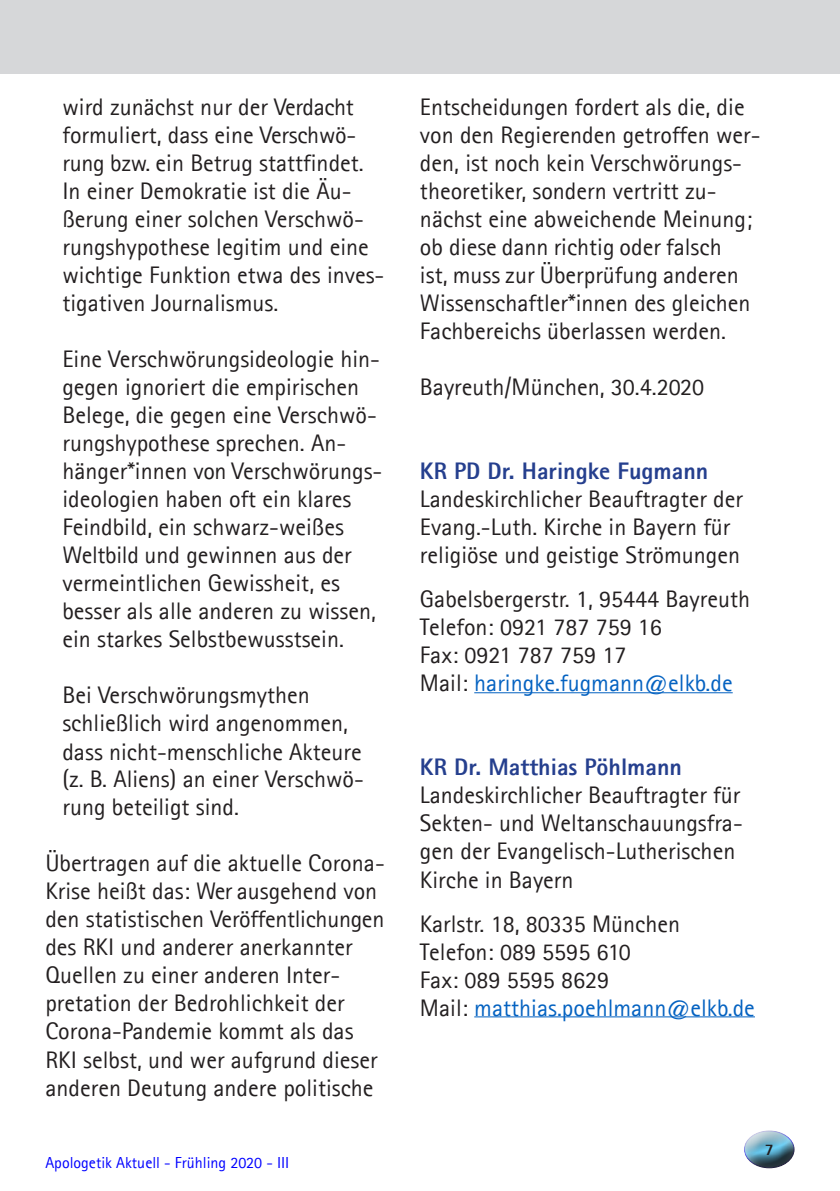
<style>
.page{position:relative;width:840px;height:1191px;background:#fff}
.page>*{position:absolute;margin:0;border:0;box-sizing:border-box;transform-origin:0 0}
.Body_Text{font:24px/28px "Agfa Rotis Sans Serif";color:#231f20}
.t1{font:24px "Agfa Rotis Sans Serif";color:#0462c1}
.Heading_1{font:800 24px "Agfa Rotis Sans Serif";color:#253f8e}
.t2{font:16px "Agfa Rotis Sans Serif";color:#00f}
.t3{font:800 16px "Agfa Rotis Sans Serif";color:#231f20}
.s1{color:#231f20}
</style>
<div class="page">
<div style="left:729px;top:1126px;width:65px;height:40px;background:#fff;opacity:.75"></div>
<div style="left:734px;top:1136px;width:60px;height:32px;background:#231f20;opacity:.75"></div>
<div style="left:0;top:0;width:839px;height:74px;background:#d6d7d9"></div>
<hr style="left:474px;top:692px;width:258px;height:1px;background:#0462c1">
<hr style="left:474px;top:1016px;width:280px;height:1px;background:#0462c1">
<p class="Body_Text" style="left:62px;top:93px;width:323px">wird zunächst nur der Verdacht formuliert, dass eine Verschwö&shy;rung bzw. ein Betrug stattfindet.<br>In einer Demokratie ist die Äu&shy;ßerung einer solchen Verschwö&shy;rungshypothese legitim und eine wichtige Funktion etwa des inves&shy;tigativen Journalismus.</p>
<p class="Body_Text" style="left:62px;top:345px;width:321px">Eine Verschwörungsideologie hin&shy;gegen ignoriert die empirischen<br>Belege, die gegen eine Verschwö&shy;rungshypothese sprechen. An&shy;hänger*innen von Verschwörungs&shy;ideologien haben oft ein klares<br>Feindbild, ein schwarz-weißes<br>Weltbild und gewinnen aus der vermeintlichen Gewissheit, es besser als alle anderen zu wissen, ein starkes Selbstbewusstsein.</p>
<p class="Body_Text" style="left:62px;top:681px;width:303px">Bei Verschwörungsmythen schließlich wird angenommen, dass nicht-menschliche Akteure (z. B. Aliens) an einer Verschwö&shy;rung beteiligt sind.</p>
<p class="Body_Text" style="left:45px;top:849px;width:340px">Übertragen auf die aktuelle Corona-Krise heißt das: Wer ausgehend von den statistischen Veröffentlichungen des RKI und anderer anerkannter Quellen zu einer anderen Inter&shy;pretation der Bedrohlichkeit der Corona-Pandemie kommt als das RKI selbst, und wer aufgrund dieser anderen Deutung andere politische</p>
<p class="t2" style="left:45px;top:1153px;width:245px">Apologetik Aktuell - Frühling 2020 - III</p>
<p class="Body_Text" style="left:420px;top:93px;width:342px">Entscheidungen fordert als die, die von den Regierenden getroffen wer&shy;den, ist noch kein Verschwörungs&shy;theoretiker, sondern vertritt zu&shy;nächst eine abweichende Meinung; ob diese dann richtig oder falsch<br>ist, muss zur Überprüfung anderen Wissenschaftler*innen des gleichen Fachbereichs überlassen werden.</p>
<p class="Body_Text" style="left:420px;top:373px;width:285px">Bayreuth/München, 30.4.2020</p>
<p class="Heading_1" style="left:420px;top:456px;width:289px">KR PD Dr. Haringke Fugmann</p>
<p class="Body_Text" style="left:420px;top:485px;width:324px">Landeskirchlicher Beauftragter der<br>Evang.-Luth. Kirche in Bayern für religiöse und geistige Strömungen</p>
<p class="Body_Text" style="left:420px;top:585px;width:331px">Gabelsbergerstr. 1, 95444 Bayreuth</p>
<p class="Body_Text" style="left:420px;top:613px;width:243px">Telefon: 0921 787 759 16</p>
<p class="Body_Text" style="left:420px;top:641px;width:208px">Fax: 0921 787 759 17</p>
<p class="t1" style="left:420px;top:669px;width:314px"><span class="s1">Mail:</span> haringke.fugmann@elkb.de</p>
<p class="Heading_1" style="left:420px;top:752px;width:263px">KR Dr. Matthias Pöhlmann</p>
<p class="Body_Text" style="left:420px;top:781px;width:324px">Landeskirchlicher Beauftragter für<br>Sekten- und Weltanschauungsfra&shy;gen der Evangelisch-Lutherischen<br>Kirche in Bayern</p>
<p class="Body_Text" style="left:420px;top:909px;width:261px">Karlstr. 18, 80335 München</p>
<p class="Body_Text" style="left:420px;top:937px;width:212px">Telefon: 089 5595 610</p>
<p class="Body_Text" style="left:420px;top:965px;width:190px">Fax: 089 5595 8629</p>
<p class="t1" style="left:420px;top:993px;width:336px"><span class="s1">Mail:</span> matthias.poehlmann@elkb.de</p>
<p class="t3" style="left:764px;top:1139px;width:10px">7</p>
</div>
